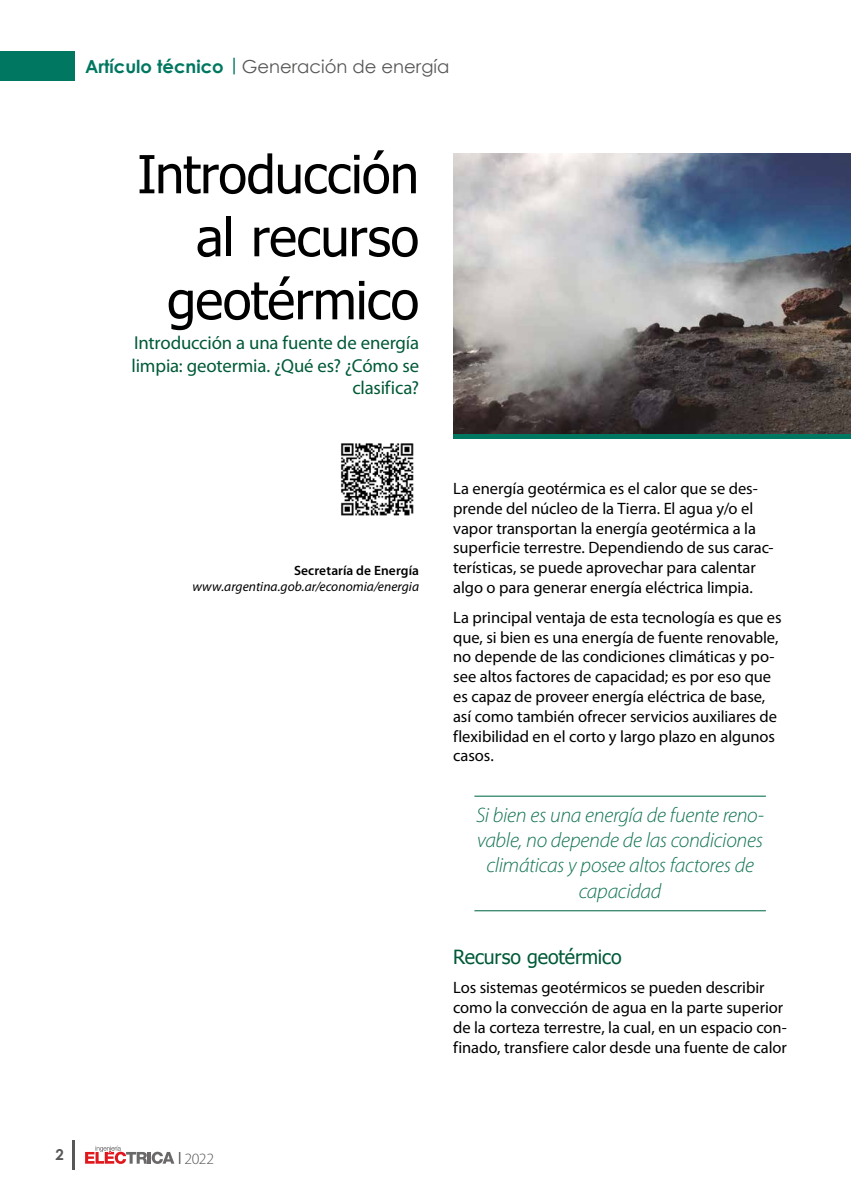
<style>
.page{position:relative;width:851px;height:1191px;background:#fff}
.page>*{position:absolute;margin:0;border:0;box-sizing:border-box;transform-origin:0 0}
.t1{font:52.5px/63px "Tahoma";letter-spacing:-.015em;color:#000;text-align:right}
.t2{font:italic 300 21px/25.2px "Myriad Pro";letter-spacing:-.015em;color:#137455;text-align:center}
.t3{font:19.5px "Tahoma";letter-spacing:-.01em;color:#005a38}
.t4{font:18.75px/22.5px "Myriad Pro";letter-spacing:-.01em;color:#005a38;text-align:right}
.t5{font:18px "Century Gothic";color:#575756}
.t6{font:16.5px/19.8px "Myriad Pro";color:#000}
.t7{font:300 15.75px "Myriad Pro";color:#575756}
.t8{font:700 15px "Century Gothic";color:#575756}
.t9{font:italic 13.5px "Myriad Pro";letter-spacing:.005em;color:#000}
.t10{font:600 13.5px "Myriad Pro";letter-spacing:.005em;color:#000}
.s1{font-weight:700;color:#007760}
</style>
<div class="page">
<hr style="left:72px;top:1140px;width:2px;height:29px;background:#575756">
<svg style="left:85px;top:1145px;width:89px;height:19px"></svg>
<div style="left:0;top:51px;width:74px;height:30px;background:#007760"></div>
<hr style="left:474px;top:795px;width:291px;height:1px;background:#137455">
<hr style="left:474px;top:910px;width:291px;height:1px;background:#137455">
<img style="left:341px;top:443px;width:73px;height:73px">
<img style="left:453px;top:153px;width:397px;height:282px">
<hr style="left:453px;top:435px;width:397px;height:4px;background:#007760">
<p class="t5" style="left:85px;top:54px;width:366px"><span class="s1">Artículo técnico |</span>Generación de energía</p>
<h1 class="t1" style="left:137px;top:140px;width:283px">Introducción al recurso geotérmico</h1>
<p class="t4" style="left:132px;top:331px;width:289px">Introducción a una fuente de energía limpia: geotermia. ¿Qué es? ¿Cómo se clasifica?</p>
<p class="t10" style="left:294px;top:562px;width:127px">Secretaría de Energía</p>
<p class="t9" style="left:192px;top:578px;width:228px">www.argentina.gob.ar/economia/energia</p>
<p class="t6" style="left:453px;top:478px;width:322px">La energía geotérmica es el calor que se des&shy;prende del núcleo de la Tierra. El agua y/o el vapor transportan la energía geotérmica a la superficie terrestre. Dependiendo de sus carac&shy;terísticas, se puede aprovechar para calentar algo o para generar energía eléctrica limpia.</p>
<p class="t6" style="left:453px;top:607px;width:330px">La principal ventaja de esta tecnología es que es que, si bien es una energía de fuente renovable, no depende de las condiciones climáticas y po&shy;see altos factores de capacidad; es por eso que es capaz de proveer energía eléctrica de base, así como también ofrecer servicios auxiliares de flexibilidad en el corto y largo plazo en algunos casos.</p>
<p class="t2" style="left:476px;top:802px;width:289px">Si bien es una energía de fuente reno&shy;vable, no depende de las condiciones climáticas y posee altos factores de capacidad</p>
<p class="t3" style="left:453px;top:943px;width:170px">Recurso geotérmico</p>
<p class="t6" style="left:453px;top:977px;width:335px">Los sistemas geotérmicos se pueden describir como la convección de agua en la parte superior de la corteza terrestre, la cual, en un espacio con&shy;finado, transfiere calor desde una fuente de calor</p>
<p class="t8" style="left:55px;top:1143px;width:10px">2</p>
<p class="t7" style="left:178px;top:1149px;width:37px"><sup>|</sup> 2022</p>
</div>
